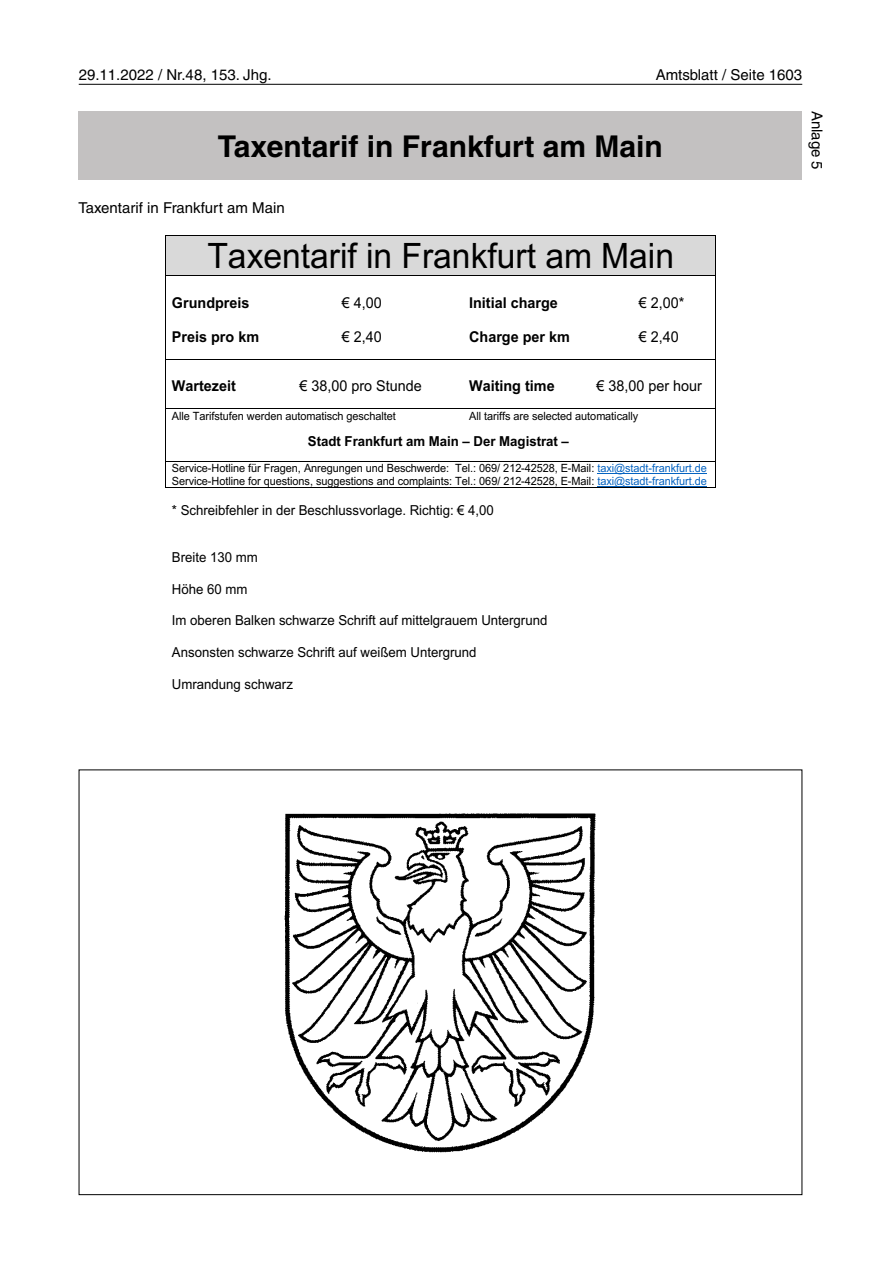
<style>
.page{position:relative;width:881px;height:1263px;background:#fff}
.page>*{position:absolute;margin:0;border:0;box-sizing:border-box;transform-origin:0 0}
.t1{font:34.95px "Arial";color:#000;scale:.96 1}
.t2{font:700 30px "Helvetica LT";color:#000}
.t3{font:15px "Helvetica LT";color:#000}
.t4{font:700 15px "Arial";color:#000;scale:.96 1}
.t5{font:15px "Arial";color:#000;scale:.96 1}
.t6{font:13.8px "Arial";color:#000;scale:.96 1}
.t7{font:700 13.8px "Arial";color:#000;scale:.96 1}
.t8{font:11.4px/12.9px "Arial";letter-spacing:-.005em;color:#000;scale:.96 1}
.s1{color:#0563c1}
</style>
<div class="page">
<hr style="left:79px;top:84px;width:722px;height:1px;background:#000">
<div style="left:166px;top:235px;width:549px;height:41px;background:#d9d9d9"></div>
<hr style="left:165px;top:235px;width:550px;height:1px;background:#000">
<hr style="left:165px;top:235px;width:1px;height:41px;background:#000">
<hr style="left:715px;top:235px;width:1px;height:41px;background:#000">
<hr style="left:165px;top:276px;width:550px;height:1px;background:#000">
<hr style="left:165px;top:276px;width:1px;height:83px;background:#000">
<hr style="left:715px;top:276px;width:1px;height:83px;background:#000">
<hr style="left:165px;top:359px;width:550px;height:1px;background:#000">
<hr style="left:165px;top:360px;width:1px;height:49px;background:#000">
<hr style="left:715px;top:360px;width:1px;height:49px;background:#000">
<hr style="left:165px;top:409px;width:550px;height:1px;background:#000">
<hr style="left:165px;top:409px;width:1px;height:52px;background:#000">
<hr style="left:715px;top:409px;width:1px;height:52px;background:#000">
<hr style="left:597px;top:473px;width:109px;height:1px;background:#0563c1">
<hr style="left:597px;top:486px;width:109px;height:1px;background:#0563c1">
<hr style="left:165px;top:461px;width:550px;height:1px;background:#000">
<svg style="left:165px;top:462px;width:1px;height:25px"></svg>
<hr style="left:165px;top:487px;width:550px;height:1px;background:#000">
<svg style="left:715px;top:461px;width:1px;height:27px"></svg>
<div style="left:79px;top:111px;width:722px;height:69px;background:#c3c1c1"></div>
<img style="left:284px;top:813px;width:312px;height:340px">
<h3 class="t3" style="left:79px;top:66px;width:194px">29.11.2022 / Nr.48, 153. Jhg.</h3>
<h3 class="t3" style="left:655px;top:66px;width:148px">Amtsblatt / Seite 1603</h3>
<h2 class="t2" style="left:218px;top:128px;width:446px">Taxentarif in Frankfurt am Main</h2>
<h3 class="t3" style="left:78px;top:199px;width:208px">Taxentarif in Frankfurt am Main</h3>
<h1 class="t1" style="left:207px;top:232px;width:487px">Taxentarif in Frankfurt am Main</h1>
<h3 class="t4" style="left:172px;top:292px;width:82px">Grundpreis</h3>
<h3 class="t5" style="left:341px;top:292px;width:43px">€ 4,00</h3>
<h3 class="t4" style="left:469px;top:292px;width:94px">Initial charge</h3>
<h3 class="t5" style="left:638px;top:292px;width:49px">€ 2,00*</h3>
<h3 class="t4" style="left:172px;top:326px;width:92px">Preis pro km</h3>
<h3 class="t5" style="left:341px;top:326px;width:43px">€ 2,40</h3>
<h3 class="t4" style="left:469px;top:326px;width:106px">Charge per km</h3>
<h3 class="t5" style="left:638px;top:326px;width:43px">€ 2,40</h3>
<h3 class="t4" style="left:172px;top:375px;width:68px">Wartezeit</h3>
<h3 class="t5" style="left:299px;top:376px;width:129px">€ 38,00 pro Stunde</h3>
<h3 class="t4" style="left:469px;top:375px;width:91px">Waiting time</h3>
<h3 class="t5" style="left:596px;top:376px;width:111px">€ 38,00 per hour</h3>
<p class="t8" style="left:172px;top:409px;width:234px">Alle Tarifstufen werden automatisch geschaltet</p>
<p class="t8" style="left:469px;top:409px;width:178px">All tariffs are selected automatically</p>
<p class="t7" style="left:308px;top:432px;width:273px">Stadt Frankfurt am Main – Der Magistrat –</p>
<p class="t8" style="left:172px;top:461px;width:558px">Service-Hotline für Fragen, Anregungen und Beschwerde: Tel.: 069/ 212-42528, E-Mail: <span class="s1">taxi@stadt-frankfurt.de<br></span>Service-Hotline for questions, suggestions and complaints: Tel.: 069/ 212-42528, E-Mail: <span class="s1">taxi@stadt-frankfurt.de</span></p>
<p class="t6" style="left:172px;top:501px;width:337px">* Schreibfehler in der Beschlussvorlage. Richtig: € 4,00</p>
<p class="t6" style="left:172px;top:548px;width:91px">Breite 130 mm</p>
<p class="t6" style="left:172px;top:579px;width:80px">Höhe 60 mm</p>
<p class="t6" style="left:172px;top:611px;width:392px">Im oberen Balken schwarze Schrift auf mittelgrauem Untergrund</p>
<p class="t6" style="left:172px;top:642px;width:319px">Ansonsten schwarze Schrift auf weißem Untergrund</p>
<p class="t6" style="left:172px;top:674px;width:127px">Umrandung schwarz</p>
<h3 class="t3" style="left:825px;top:111px;width:61px;rotate:90deg">Anlage 5</h3>
</div>
